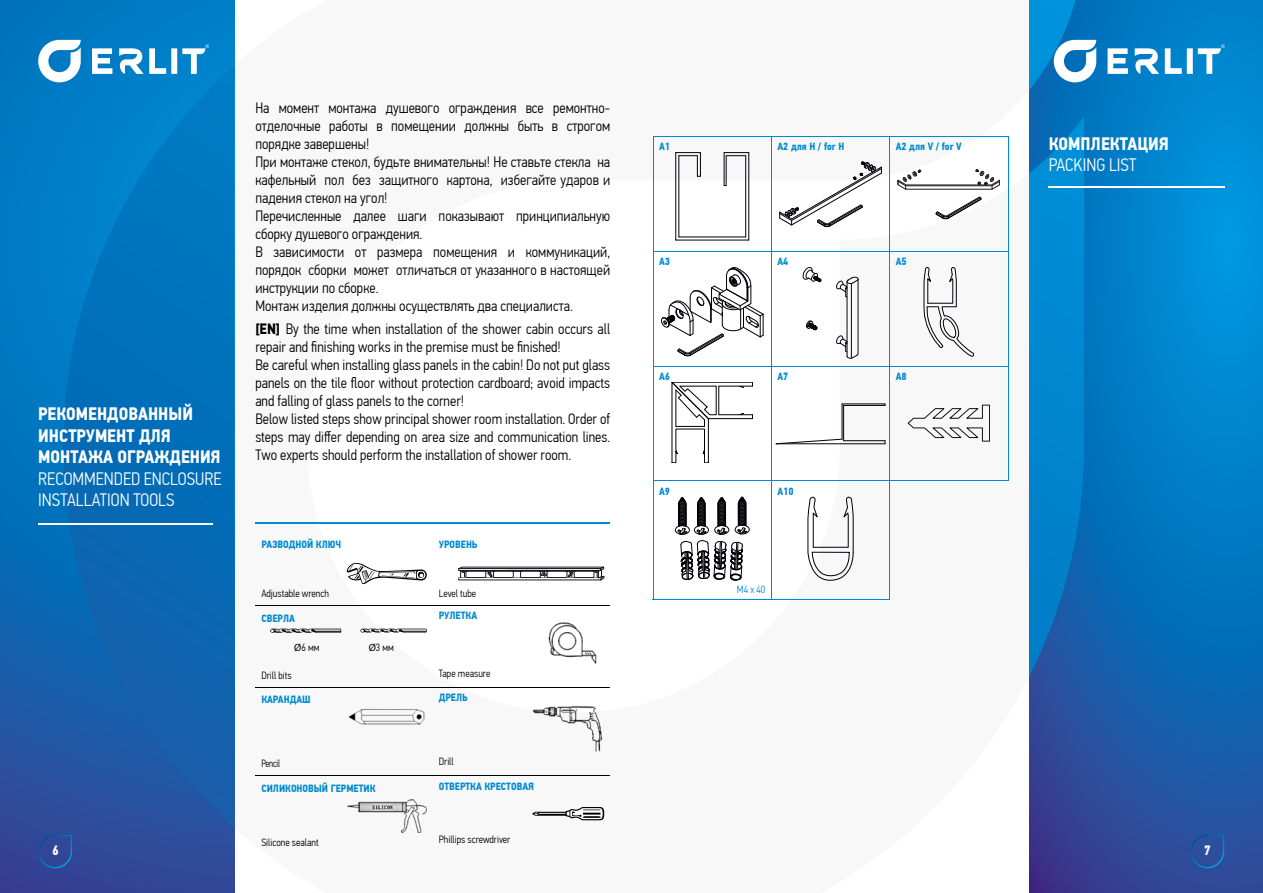
<style>
.page{position:relative;width:1263px;height:893px;background:#fff}
.page>*{position:absolute;margin:0;border:0;box-sizing:border-box;transform-origin:0 0}
.t1{font:700 18px/21.6px "PF Din Text Cond Pro";color:#fff}
.t2{font:300 18px/21.6px "PF Din Text Cond Pro";color:#fff}
.t3{font:300 15px/18px "PF Din Text Cond Pro";color:#000}
.t4{font:700 13.5px "PF Din Text Cond Pro";color:#fff}
.t5{font:700 10.5px "PF Din Text Cond Pro";color:#008ad2}
.t6{font:300 10.5px "PF Din Text Cond Pro";color:#000}
.t7{font:300 10.5px "PF Din Text Cond Pro";color:#000;scale:.9 1}
.t8{font:300 10.5px "PF Din Text Cond Pro";color:#008ad2}
.s1{font-weight:700}
.s2{font-family:"Myriad Pro";font-weight:400}
</style>
<div class="page">
<img style="left:0;top:0;width:234px;height:893px">
<img style="left:203px;top:797px;width:31px;height:31px">
<img style="left:1029px;top:0;width:234px;height:893px">
<img style="left:1029px;top:143px;width:32px;height:534px">
<svg style="left:38px;top:40px;width:43px;height:42px"></svg>
<svg style="left:92px;top:44px;width:117px;height:30px"></svg>
<svg style="left:1054px;top:40px;width:42px;height:42px"></svg>
<svg style="left:1107px;top:44px;width:118px;height:30px"></svg>
<img style="left:38px;top:834px;width:34px;height:34px">
<img style="left:1190px;top:834px;width:34px;height:34px">
<hr style="left:255px;top:522px;width:355px;height:1px;background:#008ad2">
<hr style="left:1049px;top:186px;width:176px;height:2px;background:#fff">
<hr style="left:38px;top:523px;width:175px;height:1px;background:#fff">
<hr style="left:255px;top:605px;width:355px;height:1px;background:#000">
<hr style="left:255px;top:687px;width:355px;height:1px;background:#000">
<hr style="left:255px;top:775px;width:355px;height:1px;background:#000">
<svg style="left:347px;top:563px;width:80px;height:21px"></svg>
<svg style="left:458px;top:566px;width:147px;height:15px"></svg>
<svg style="left:270px;top:629px;width:71px;height:4px"></svg>
<svg style="left:360px;top:629px;width:67px;height:4px"></svg>
<img style="left:548px;top:622px;width:49px;height:42px">
<img style="left:348px;top:708px;width:77px;height:17px">
<img style="left:544px;top:706px;width:52px;height:3px">
<img style="left:532px;top:709px;width:71px;height:43px">
<img style="left:347px;top:799px;width:80px;height:34px">
<svg style="left:532px;top:807px;width:72px;height:13px"></svg>
<hr style="left:653px;top:136px;width:118px;height:1px;background:#008ad2">
<hr style="left:653px;top:137px;width:1px;height:114px;background:#008ad2">
<hr style="left:771px;top:136px;width:119px;height:1px;background:#008ad2">
<hr style="left:771px;top:137px;width:1px;height:114px;background:#008ad2">
<hr style="left:890px;top:136px;width:118px;height:1px;background:#008ad2">
<hr style="left:889px;top:137px;width:1px;height:114px;background:#008ad2">
<hr style="left:1008px;top:137px;width:1px;height:114px;background:#008ad2">
<hr style="left:653px;top:251px;width:118px;height:1px;background:#008ad2">
<hr style="left:653px;top:252px;width:1px;height:114px;background:#008ad2">
<hr style="left:771px;top:251px;width:119px;height:1px;background:#008ad2">
<hr style="left:771px;top:252px;width:1px;height:114px;background:#008ad2">
<hr style="left:890px;top:251px;width:118px;height:1px;background:#008ad2">
<hr style="left:889px;top:252px;width:1px;height:114px;background:#008ad2">
<hr style="left:1008px;top:252px;width:1px;height:114px;background:#008ad2">
<hr style="left:653px;top:366px;width:118px;height:1px;background:#008ad2">
<hr style="left:653px;top:366px;width:1px;height:114px;background:#008ad2">
<hr style="left:771px;top:366px;width:119px;height:1px;background:#008ad2">
<hr style="left:771px;top:366px;width:1px;height:114px;background:#008ad2">
<hr style="left:890px;top:366px;width:118px;height:1px;background:#008ad2">
<hr style="left:889px;top:366px;width:1px;height:114px;background:#008ad2">
<hr style="left:1008px;top:366px;width:1px;height:114px;background:#008ad2">
<hr style="left:653px;top:480px;width:118px;height:1px;background:#008ad2">
<hr style="left:653px;top:481px;width:1px;height:118px;background:#008ad2">
<hr style="left:771px;top:480px;width:119px;height:1px;background:#008ad2">
<hr style="left:771px;top:481px;width:1px;height:118px;background:#008ad2">
<hr style="left:890px;top:480px;width:118px;height:1px;background:#008ad2">
<hr style="left:653px;top:599px;width:237px;height:1px;background:#008ad2">
<hr style="left:889px;top:481px;width:1px;height:118px;background:#008ad2">
<hr style="left:675px;top:153px;width:1px;height:87px;background:#000007">
<svg style="left:676px;top:152px;width:25px;height:25px"></svg>
<hr style="left:679px;top:156px;width:1px;height:81px;background:#000007">
<hr style="left:679px;top:237px;width:67px;height:1px;background:#000007">
<hr style="left:745px;top:156px;width:1px;height:81px;background:#000007">
<hr style="left:726px;top:156px;width:1px;height:30px;background:#000007">
<hr style="left:724px;top:153px;width:1px;height:33px;background:#000007">
<svg style="left:724px;top:152px;width:25px;height:4px"></svg>
<hr style="left:748px;top:153px;width:1px;height:87px;background:#000007">
<hr style="left:676px;top:240px;width:73px;height:1px;background:#000007">
<svg style="left:779px;top:161px;width:103px;height:66px"></svg>
<svg style="left:935px;top:197px;width:46px;height:22px"></svg>
<svg style="left:897px;top:169px;width:103px;height:21px"></svg>
<svg style="left:661px;top:267px;width:103px;height:90px"></svg>
<svg style="left:806px;top:320px;width:11px;height:10px"></svg>
<svg style="left:802px;top:267px;width:19px;height:15px"></svg>
<svg style="left:836px;top:277px;width:22px;height:82px"></svg>
<svg style="left:924px;top:267px;width:50px;height:89px"></svg>
<svg style="left:672px;top:382px;width:81px;height:81px"></svg>
<hr style="left:842px;top:404px;width:43px;height:1px;background:#000007">
<hr style="left:843px;top:405px;width:42px;height:1px;background:#000007">
<hr style="left:843px;top:405px;width:1px;height:36px;background:#000007">
<hr style="left:843px;top:440px;width:42px;height:1px;background:#000007">
<hr style="left:776px;top:443px;width:109px;height:1px;background:#000007">
<svg style="left:776px;top:439px;width:66px;height:5px"></svg>
<hr style="left:842px;top:404px;width:1px;height:35px;background:#000007">
<svg style="left:908px;top:405px;width:82px;height:36px"></svg>
<svg style="left:675px;top:497px;width:75px;height:84px"></svg>
<svg style="left:808px;top:497px;width:45px;height:83px"></svg>
<p class="t1" style="left:38px;top:403px;width:184px">РЕКОМЕНДОВАННЫЙ<br>ИНСТРУМЕНТ ДЛЯ<br>МОНТАЖА ОГРАЖДЕНИЯ</p>
<p class="t2" style="left:38px;top:469px;width:185px">RECOMMENDED ENCLOSURE<br>INSTALLATION TOOLS</p>
<p class="t3" style="left:255px;top:99px;width:356px">На момент монтажа душевого ограждения все ремонтно&shy;отделочные работы в помещении должны быть в строгом порядке завершены!<br>При монтаже стекол, будьте внимательны! Не ставьте стекла на кафельный пол без защитного картона, избегайте ударов и падения стекол на угол!<br>Перечисленные далее шаги показывают принципиальную сборку душевого ограждения.<br>В зависимости от размера помещения и коммуникаций, порядок сборки может отличаться от указанного в настоящей инструкции по сборке.<br>Монтаж изделия должны осуществлять два специалиста.</p>
<p class="t3" style="left:255px;top:321px;width:356px"><span class="s1">[EN]</span> By the time when installation of the shower cabin occurs all repair and finishing works in the premise must be finished!<br>Be careful when installing glass panels in the cabin! Do not put glass panels on the tile floor without protection cardboard; avoid impacts and falling of glass panels to the corner!<br>Below listed steps show principal shower room installation. Order of steps may differ depending on area size and communication lines.<br>Two experts should perform the installation of shower room.</p>
<p class="t5" style="left:261px;top:538px;width:81px">РАЗВОДНОЙ КЛЮЧ</p>
<p class="t6" style="left:261px;top:589px;width:69px">Adjustable wrench</p>
<p class="t5" style="left:439px;top:538px;width:40px">УРОВЕНЬ</p>
<p class="t6" style="left:439px;top:589px;width:39px">Level tube</p>
<p class="t5" style="left:261px;top:612px;width:35px">СВЕРЛА</p>
<p class="t6" style="left:294px;top:643px;width:27px"><span class="s2">Ø</span>6 мм</p>
<p class="t6" style="left:369px;top:643px;width:27px"><span class="s2">Ø</span>3 мм</p>
<p class="t6" style="left:261px;top:671px;width:32px">Drill bits</p>
<p class="t5" style="left:439px;top:609px;width:40px">РУЛЕТКА</p>
<p class="t6" style="left:439px;top:669px;width:53px">Tape measure</p>
<p class="t5" style="left:261px;top:693px;width:51px">КАРАНДАШ</p>
<p class="t5" style="left:439px;top:691px;width:30px">ДРЕЛЬ</p>
<p class="t7" style="left:261px;top:760px;width:22px">Pencil</p>
<p class="t6" style="left:439px;top:758px;width:16px">Drill</p>
<p class="t5" style="left:261px;top:782px;width:116px">СИЛИКОНОВЫЙ ГЕРМЕТИК</p>
<p class="t5" style="left:439px;top:780px;width:97px">ОТВЕРТКА КРЕСТОВАЯ</p>
<p class="t5" style="left:659px;top:143px;width:12px">A1</p>
<p class="t5" style="left:777px;top:143px;width:68px">A2 для H / for Н</p>
<p class="t5" style="left:896px;top:143px;width:68px">A2 для V / for V</p>
<p class="t5" style="left:659px;top:257px;width:12px">A3</p>
<p class="t5" style="left:777px;top:257px;width:12px">A4</p>
<p class="t5" style="left:896px;top:257px;width:12px">A5</p>
<p class="t5" style="left:659px;top:372px;width:12px">A6</p>
<p class="t5" style="left:777px;top:372px;width:12px">A7</p>
<p class="t5" style="left:896px;top:372px;width:12px">A8</p>
<p class="t5" style="left:659px;top:487px;width:12px">A9</p>
<p class="t5" style="left:777px;top:487px;width:18px">A10</p>
<p class="t8" style="left:737px;top:585px;width:30px">M4 x 40</p>
<p class="t1" style="left:1049px;top:133px;width:121px">КОМПЛЕКТАЦИЯ</p>
<p class="t2" style="left:1049px;top:156px;width:89px">PACKING LIST</p>
<p class="t6" style="left:439px;top:836px;width:73px">Phillips screwdriver</p>
<p class="t6" style="left:261px;top:838px;width:59px">Silicone sealant</p>
<p class="t4" style="left:52px;top:845px;width:8px">6</p>
<p class="t4" style="left:1204px;top:845px;width:8px">7</p>
</div>
